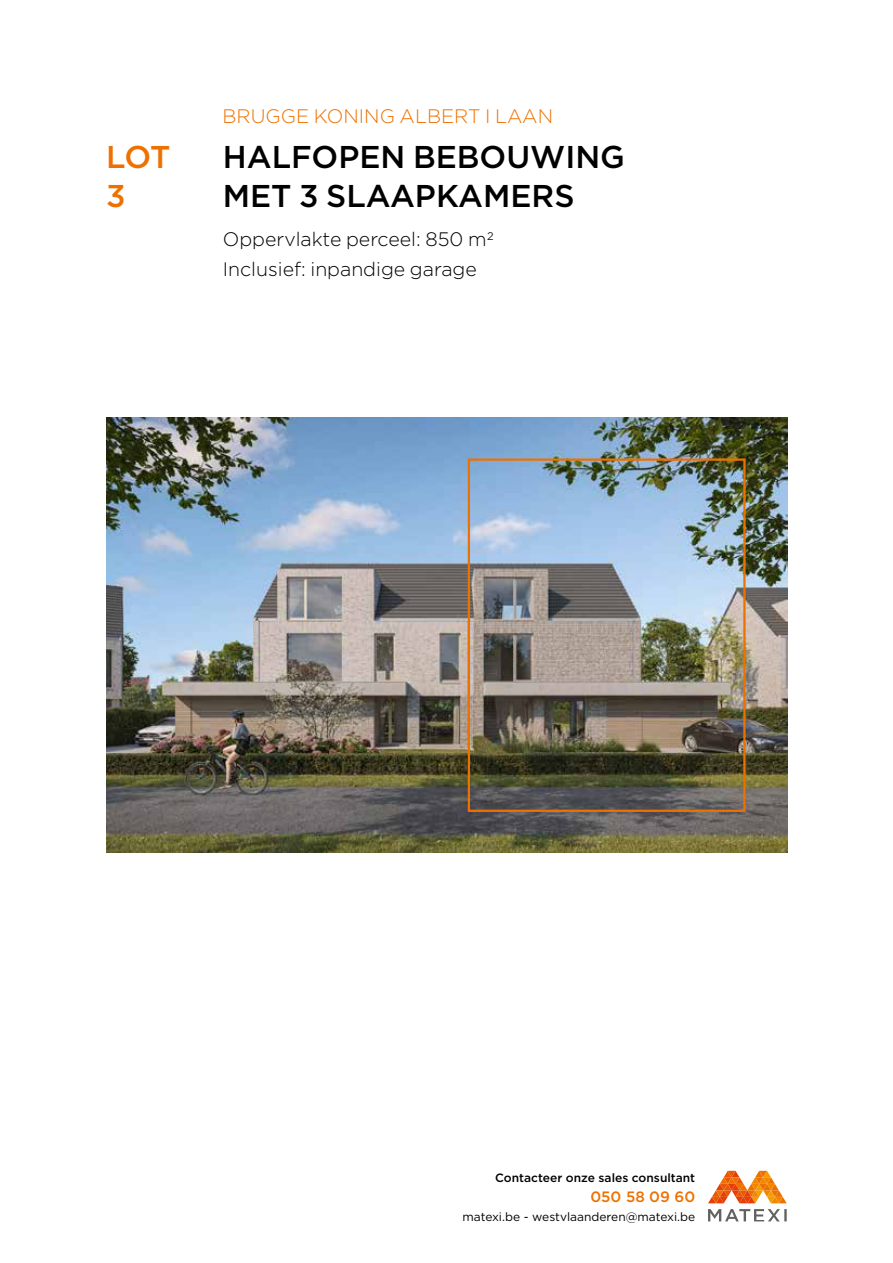
<style>
.page{position:relative;width:893px;height:1263px;background:#fff}
.page>*{position:absolute;margin:0;border:0;box-sizing:border-box;transform-origin:0 0}
.t1{font:500 31.5px/39px "Gotham";color:#000}
.t2{font:500 31.5px/39px "Gotham";color:#ee7100}
.t3{font:300 19.5px/30px "Gotham";color:#000}
.t4{font:300 19.5px "Gotham";color:#ee7100}
.t5{font:500 15px "Gotham";color:#ee7100}
.t6{font:12px "Gotham";color:#000}
.t7{font:500 12px "Gotham";color:#000}
</style>
<div class="page">
<img style="left:107px;top:417px;width:680px;height:435px">
<div style="left:468px;top:458px;width:278px;height:354px;border:2px solid #ee7100"></div>
<svg style="left:708px;top:1171px;width:79px;height:32px"></svg>
<svg style="left:708px;top:1209px;width:79px;height:12px"></svg>
<h1 class="t2" style="left:106px;top:137px;width:66px">LOT<br>3</h1>
<p class="t4" style="left:223px;top:104px;width:332px">BRUGGE KONING ALBERT I LAAN</p>
<h1 class="t1" style="left:223px;top:137px;width:404px">HALFOPEN BEBOUWING<br>MET 3 SLAAPKAMERS</h1>
<p class="t3" style="left:223px;top:224px;width:273px">Oppervlakte perceel: 850 m2<br>Inclusief: inpandige garage</p>
<p class="t7" style="left:495px;top:1170px;width:201px">Contacteer onze sales consultant</p>
<p class="t5" style="left:590px;top:1187px;width:106px">050 58 09 60</p>
<p class="t6" style="left:462px;top:1209px;width:234px">matexi.be - westvlaanderen@matexi.be</p>
</div>
